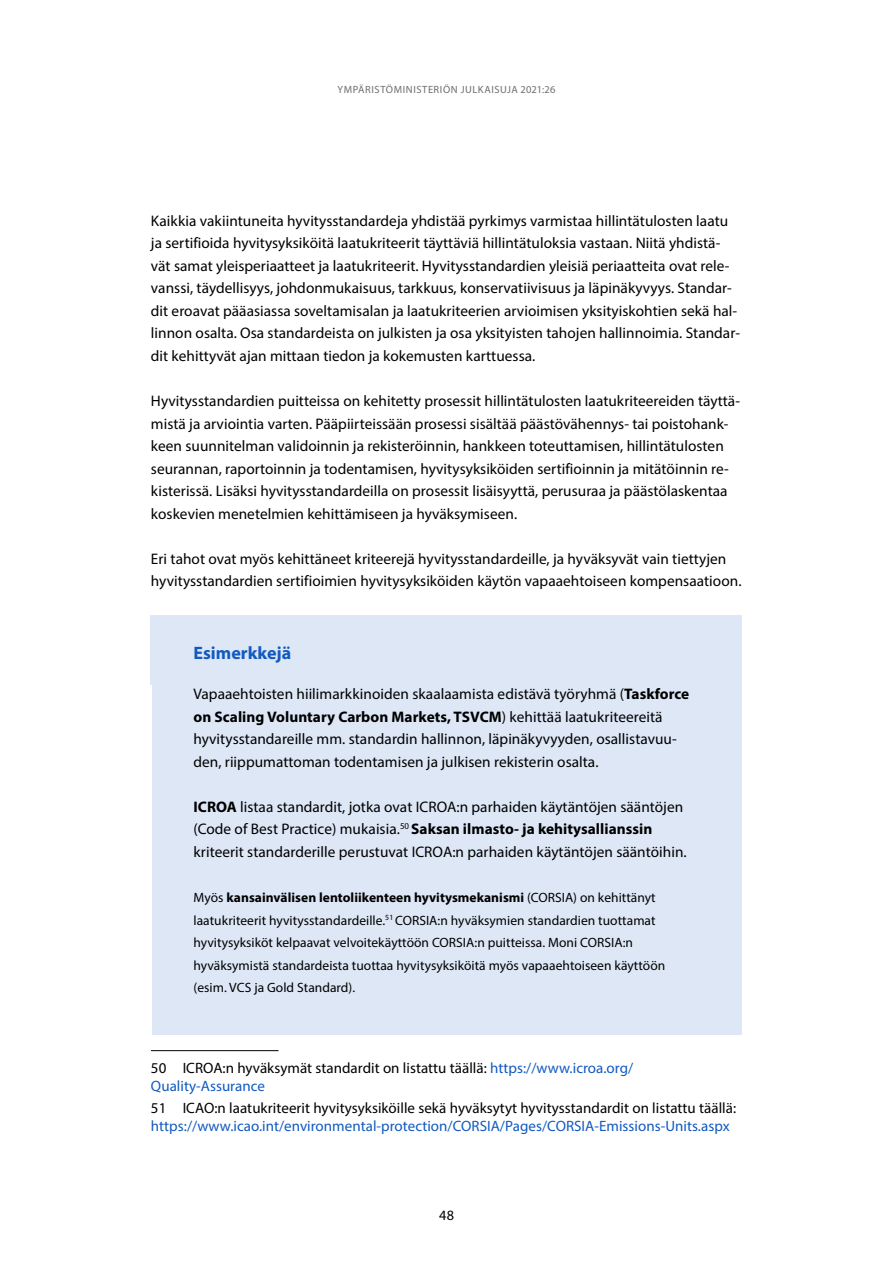
<style>
.page{position:relative;width:893px;height:1263px;background:#fff}
.page>*{position:absolute;margin:0;border:0;box-sizing:border-box;transform-origin:0 0}
.laatikko-otsikko{font:700 18px "Myriad Pro";color:#115ac0}
._01_Leipä{font:15.3px/22.5px "Myriad Pro";letter-spacing:.005em;color:#000}
.Laatikkoteksti{font:15.3px/22.5px "Myriad Pro";letter-spacing:.005em;color:#000}
._04_Alaviite{font:15px/18px "Myriad Pro";letter-spacing:.005em;color:#000}
.t1{font:14.25px "Myriad Pro";color:#000}
.Laatikkoteksti-2{font:13.5px/22.5px "Myriad Pro";letter-spacing:.005em;color:#000}
.t2{font:10.5px "Myriad Pro";letter-spacing:.035em;color:#6e6e6d}
.s1{font-weight:700}
.s2{color:#115ac0}
</style>
<div class="page">
<div style="left:151px;top:615px;width:591px;height:69px;background:#dee7f6"></div>
<div style="left:152px;top:666px;width:589px;height:143px;background:#dee7f6"></div>
<div style="left:152px;top:779px;width:589px;height:120px;background:#dee7f6"></div>
<div style="left:152px;top:871px;width:589px;height:163px;background:#dee7f6"></div>
<hr style="left:151px;top:1050px;width:128px;height:1px;background:#000">
<p class="t2" style="left:338px;top:83px;width:34px">Ympärist</p>
<p class="t2" style="left:386px;top:83px;width:15px">öministeri</p>
<p class="t2" style="left:443px;top:83px;width:25px">ön julkaisuja</p>
<p class="t2" style="left:521px;top:83px;width:36px">2021:26</p>
<p class="_01_Leipä" style="left:151px;top:209px;width:591px">Kaikkia vakiintuneita hyvitysstandardeja yhdistää pyrkimys varmistaa hillintätulosten laatu ja sertifioida hyvitysyksiköitä laatukriteerit täyttäviä hillintätuloksia vastaan. Niitä yhdistä&shy;vät samat yleisperiaatteet ja laatukriteerit. Hyvitysstandardien yleisiä periaatteita ovat rele&shy;vanssi, täydellisyys, johdonmukaisuus, tarkkuus, konservatiivisuus ja läpinäkyvyys. Standar&shy;dit eroavat pääasiassa soveltamisalan ja laatukriteerien arvioimisen yksityiskohtien sekä hal&shy;linnon osalta. Osa standardeista on julkisten ja osa yksityisten tahojen hallinnoimia. Standar&shy;dit kehittyvät ajan mittaan tiedon ja kokemusten karttuessa.</p>
<p class="_01_Leipä" style="left:151px;top:389px;width:591px">Hyvitysstandardien puitteissa on kehitetty prosessit hillintätulosten laatukriteereiden täyttä&shy;mistä ja arviointia varten. Pääpiirteissään prosessi sisältää päästövähennys- tai poistohank&shy;keen suunnitelman validoinnin ja rekisteröinnin, hankkeen toteuttamisen, hillintätulosten seurannan, raportoinnin ja todentamisen, hyvitysyksiköiden sertifioinnin ja mitätöinnin re&shy;kisterissä. Lisäksi hyvitysstandardeilla on prosessit lisäisyyttä, perusuraa ja päästölaskentaa koskevien menetelmien kehittämiseen ja hyväksymiseen.</p>
<p class="_01_Leipä" style="left:151px;top:547px;width:592px">Eri tahot ovat myös kehittäneet kriteerejä hyvitysstandardeille, ja hyväksyvät vain tiettyjen hyvitysstandardien sertifioimien hyvitysyksiköiden käytön vapaaehtoiseen kompensaatioon.</p>
<p class="laatikko-otsikko" style="left:193px;top:641px;width:99px">Esimerkkejä</p>
<p class="Laatikkoteksti" style="left:193px;top:682px;width:497px">Vapaaehtoisten hiilimarkkinoiden skaalaamista edistävä työryhmä (<span class="s1">Taskforce on Scaling Voluntary Carbon Markets, TSVCM</span>) kehittää laatukriteereitä hyvitysstandareille mm. standardin hallinnon, läpinäkyvyyden, osallistavuu&shy;den, riippumattoman todentamisen ja julkisen rekisterin osalta.</p>
<p class="Laatikkoteksti" style="left:193px;top:795px;width:495px"><span class="s1">ICROA</span> listaa standardit, jotka ovat ICROA:n parhaiden käytäntöjen sääntöjen (Code of Best Practice) mukaisia.<sup>50</sup> <span class="s1">Saksan ilmasto- ja kehitysallianssin </span>kriteerit standarderille perustuvat ICROA:n parhaiden käytäntöjen sääntöihin.</p>
<p class="Laatikkoteksti-2" style="left:193px;top:886px;width:473px">Myös <span class="s1">kansainvälisen lentoliikenteen hyvitysmekanismi</span> (CORSIA) on kehittänyt laatukriteerit hyvitysstandardeille.<sup>51</sup> CORSIA:n hyväksymien standardien tuottamat hyvitysyksiköt kelpaavat velvoitekäyttöön CORSIA:n puitteissa. Moni CORSIA:n hyväksymistä standardeista tuottaa hyvitysyksiköitä myös vapaaehtoiseen käyttöön (esim. VCS ja Gold Standard).</p>
<p class="_04_Alaviite" style="left:151px;top:1059px;width:484px">50 ICROA:n hyväksymät standardit on listattu täällä: <span class="s2">https://www.icroa.org/<br>Quality-Assurance</span></p>
<p class="_04_Alaviite" style="left:151px;top:1099px;width:587px">51 ICAO:n laatukriteerit hyvitysyksiköille sekä hyväksytyt hyvitysstandardit on listattu täällä: <span class="s2">https://www.icao.int/environmental-protection/CORSIA/Pages/CORSIA-Emissions-Units.aspx</span></p>
<p class="t1" style="left:439px;top:1206px;width:16px">48</p>
</div>
